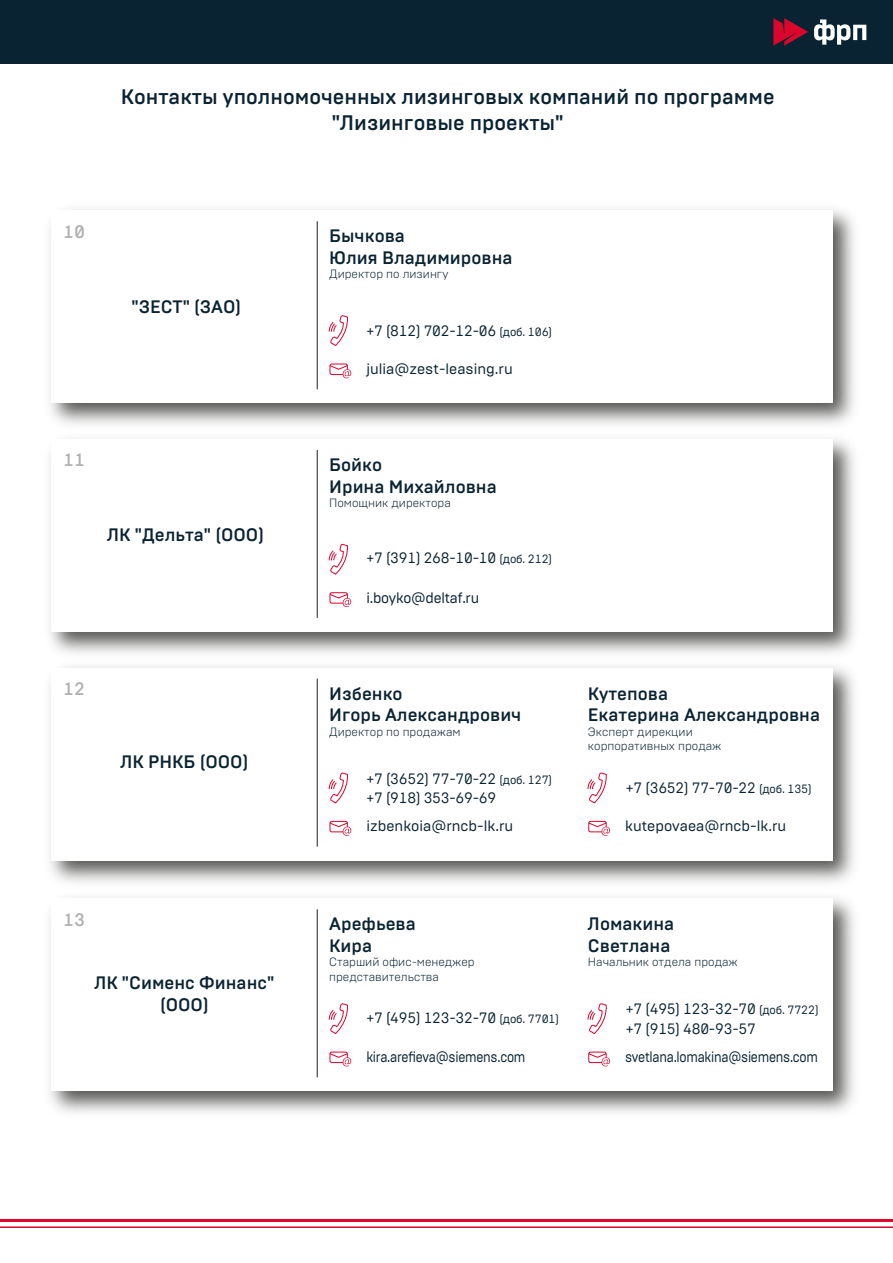
<style>
.page{position:relative;width:893px;height:1263px;background:#fff}
.page>*{position:absolute;margin:0;border:0;box-sizing:border-box;transform-origin:0 0}
.t1{font:500 21px/25.2px "Brutal Type";color:#0a2332;text-align:center}
.t2{font:500 18px/21.6px "Brutal Type";color:#0a2332}
.t3{font:500 18px "Brutal Type";color:#b1b1b1}
.t4{font:15px/19.2px "Brutal Type";letter-spacing:-.015em;color:#0a2332}
.t5{font:15px "Brutal Type";letter-spacing:-.015em;color:#0a2332;scale:.87 1}
.t6{font:300 12px/14.4px "Brutal Type";color:#0a2332}
.s1{font-size:12px}
</style>
<div class="page">
<div style="left:0;top:0;width:893px;height:64px;background:#0a2332"></div>
<hr style="left:0;top:1219px;width:893px;height:3px;background:#dc052b">
<hr style="left:0;top:1226px;width:893px;height:2px;background:#dc052b">
<svg style="left:773px;top:18px;width:35px;height:28px"></svg>
<svg style="left:814px;top:19px;width:52px;height:26px"></svg>
<img style="left:50px;top:898px;width:804px;height:215px">
<div style="left:51px;top:899px;width:781px;height:192px;background:#fff"></div>
<hr style="left:317px;top:909px;width:1px;height:168px;background:#1d1d1b">
<svg style="left:328px;top:1003px;width:20px;height:31px"></svg>
<svg style="left:329px;top:1051px;width:22px;height:15px"></svg>
<svg style="left:587px;top:1003px;width:20px;height:31px"></svg>
<svg style="left:588px;top:1051px;width:22px;height:15px"></svg>
<img style="left:50px;top:667px;width:804px;height:216px">
<div style="left:51px;top:668px;width:781px;height:192px;background:#fff"></div>
<hr style="left:317px;top:679px;width:1px;height:168px;background:#1d1d1b">
<svg style="left:328px;top:772px;width:20px;height:32px"></svg>
<svg style="left:329px;top:821px;width:22px;height:15px"></svg>
<svg style="left:587px;top:772px;width:20px;height:32px"></svg>
<svg style="left:588px;top:821px;width:22px;height:15px"></svg>
<img style="left:50px;top:439px;width:804px;height:215px">
<div style="left:51px;top:439px;width:781px;height:192px;background:#fff"></div>
<hr style="left:317px;top:450px;width:1px;height:168px;background:#1d1d1b">
<svg style="left:328px;top:544px;width:20px;height:31px"></svg>
<svg style="left:329px;top:592px;width:22px;height:15px"></svg>
<img style="left:50px;top:209px;width:804px;height:216px">
<div style="left:51px;top:211px;width:781px;height:192px;background:#fff"></div>
<hr style="left:317px;top:221px;width:1px;height:168px;background:#1d1d1b">
<svg style="left:328px;top:315px;width:20px;height:31px"></svg>
<svg style="left:329px;top:363px;width:22px;height:15px"></svg>
<h1 class="t1" style="left:121px;top:85px;width:655px">Контакты уполномоченных лизинговых компаний по программе "Лизинговые проекты"</h1>
<p class="t3" style="left:63px;top:221px;width:24px">10</p>
<p class="t2" style="left:329px;top:225px;width:185px">Бычкова<br>Юлия Владимировна</p>
<p class="t6" style="left:329px;top:267px;width:121px">Директор по лизингу</p>
<p class="t2" style="left:132px;top:296px;width:111px">"ЗЕСТ" (ЗАО)</p>
<p class="t4" style="left:366px;top:321px;width:187px">+7 (812) 702-12-06 <span class="s1">(доб. 106)</span></p>
<p class="t4" style="left:366px;top:359px;width:148px">julia@zest-leasing.ru</p>
<p class="t3" style="left:63px;top:449px;width:24px">11</p>
<p class="t2" style="left:329px;top:454px;width:169px">Бойко<br>Ирина Михайловна</p>
<p class="t6" style="left:329px;top:495px;width:123px">Помощник директора</p>
<p class="t2" style="left:107px;top:524px;width:158px">ЛК "Дельта" (ООО)</p>
<p class="t4" style="left:366px;top:549px;width:187px">+7 (391) 268-10-10 <span class="s1">(доб. 212)</span></p>
<p class="t4" style="left:366px;top:588px;width:114px">i.boyko@deltaf.ru</p>
<p class="t3" style="left:63px;top:678px;width:24px">12</p>
<p class="t2" style="left:329px;top:683px;width:194px">Избенко<br>Игорь Александрович</p>
<p class="t2" style="left:588px;top:683px;width:234px">Кутепова<br>Екатерина Александровна</p>
<p class="t6" style="left:329px;top:724px;width:133px">Директор по продажам</p>
<p class="t6" style="left:588px;top:724px;width:135px">Эксперт дирекции корпоративных продаж</p>
<p class="t2" style="left:120px;top:751px;width:129px">ЛК РНКБ (ООО)</p>
<p class="t4" style="left:366px;top:769px;width:187px">+7 (3652) 77-70-22 <span class="s1">(доб. 127)</span></p>
<p class="t4" style="left:366px;top:816px;width:149px">izbenkoia@rncb-lk.ru</p>
<p class="t4" style="left:366px;top:788px;width:132px">+7 (918) 353-69-69</p>
<p class="t4" style="left:626px;top:778px;width:187px">+7 (3652) 77-70-22 <span class="s1">(доб. 135)</span></p>
<p class="t4" style="left:625px;top:816px;width:163px">kutepovaea@rncb-lk.ru</p>
<p class="t3" style="left:63px;top:908px;width:24px">13</p>
<p class="t2" style="left:329px;top:913px;width:88px">Арефьева<br>Кира</p>
<p class="t2" style="left:588px;top:913px;width:88px">Ломакина<br>Светлана</p>
<p class="t2" style="left:94px;top:972px;width:182px;text-align:center">ЛК "Сименс Финанс" (ООО)</p>
<p class="t6" style="left:329px;top:955px;width:147px">Старший офис-менеджер представительства</p>
<p class="t6" style="left:588px;top:955px;width:151px">Начальник отдела продаж</p>
<p class="t4" style="left:366px;top:1008px;width:194px">+7 (495) 123-32-70 <span class="s1">(доб. 7701)</span></p>
<p class="t5" style="left:366px;top:1047px;width:184px">kira.arefieva@siemens.com</p>
<p class="t4" style="left:626px;top:999px;width:194px">+7 (495) 123-32-70 <span class="s1">(доб. 7722) </span>+7 (915) 480-93-57</p>
<p class="t5" style="left:625px;top:1047px;width:223px">svetlana.lomakina@siemens.com</p>
</div>
